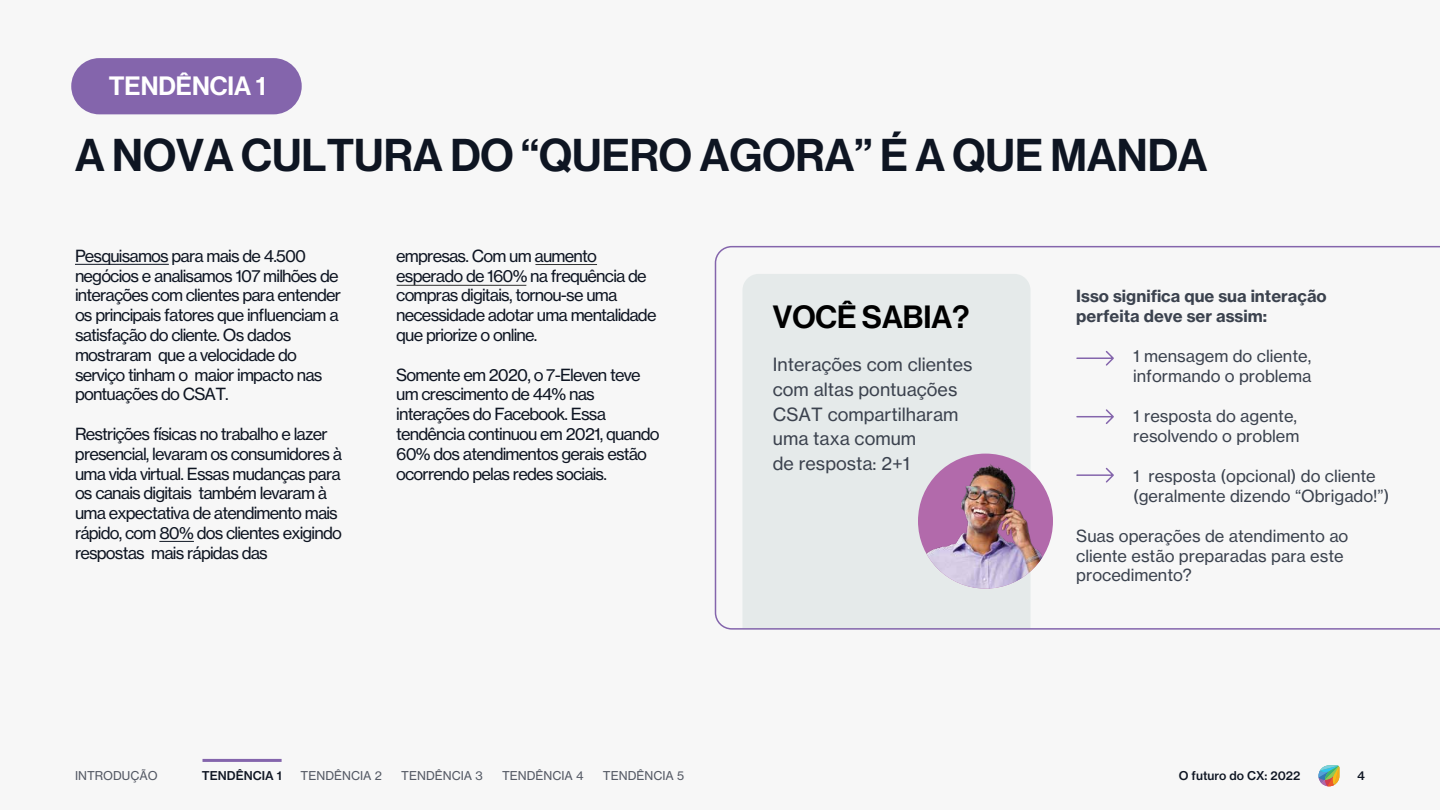
<style>
.page{position:relative;width:1440px;height:810px;background:#f7f7f7}
.page>*{position:absolute;margin:0;border:0;box-sizing:border-box;transform-origin:0 0}
.t1{font:45px "N Haas Grotesk DS Pro 65 Md";color:#0e1522}
.t2{font:31.5px "N Haas Grotesk DS Pro 65 Md";color:#000}
.t3{font:25.95px "N Haas Grotesk DS Pro 65 Md";color:#fff}
.t4{font:18px/24.6px "N Haas Grotesk TX Pro 55 Rg";color:#3b424e}
.t5{font:16.5px/19.8px "N Haas Grotesk TX Pro 55 Rg";letter-spacing:-.05em;color:#0e1522}
.t6{font:16.5px/19.8px "N Haas Grotesk TX Pro 55 Rg";color:#3b424e}
.t7{font:16.5px/19.8px "N Haas Grotesk TX Pro 75 Bd";color:#3b424e}
.t8{font:12px "N Haas Grotesk TX Pro 55 Rg";color:#545964}
.t9{font:12px "N Haas Grotesk TX Pro 65 Md";color:#0e1522}
</style>
<div class="page">
<div style="left:71px;top:58px;width:231px;height:56px;background:#8465ac;border-radius:28px"></div>
<hr style="left:159px;top:541px;width:35px;height:1px;background:#0e1522">
<hr style="left:75px;top:264px;width:94px;height:1px;background:#0e1522">
<svg style="left:715px;top:246px;width:725px;height:384px"></svg>
<svg style="left:1076px;top:349px;width:39px;height:18px"></svg>
<svg style="left:1076px;top:408px;width:39px;height:18px"></svg>
<svg style="left:1076px;top:466px;width:39px;height:18px"></svg>
<hr style="left:202px;top:759px;width:80px;height:3px;background:#8465ac">
<svg style="left:1318px;top:765px;width:22px;height:21px"></svg>
<img style="left:918px;top:454px;width:135px;height:135px;border-radius:68px">
<hr style="left:535px;top:264px;width:62px;height:1px;background:#333">
<hr style="left:397px;top:285px;width:129px;height:1px;background:#333">
<h3 class="t3" style="left:109px;top:71px;width:159px">TENDÊNCIA 1</h3>
<h1 class="t1" style="left:75px;top:129px;width:1134px">A NOVA CULTURA DO “QUERO AGORA” É A QUE MANDA</h1>
<p class="t5" style="left:75px;top:246px;width:268px">Pesquisamos para mais de 4.500 negócios e analisamos 107 milhões de interações com clientes para entender os principais fatores que influenciam a satisfação do cliente. Os dados mostraram que a velocidade do serviço tinham o maior impacto nas pontuações do CSAT.</p>
<p class="t5" style="left:75px;top:424px;width:269px">Restrições físicas no trabalho e lazer presencial, levaram os consumidores à uma vida virtual. Essas mudanças para os canais digitais também levaram à uma expectativa de atendimento mais rápido, com 80% dos clientes exigindo respostas mais rápidas das</p>
<p class="t5" style="left:396px;top:246px;width:262px">empresas. Com um aumento esperado de 160% na frequência de compras digitais, tornou-se uma necessidade adotar uma mentalidade que priorize o online.</p>
<p class="t5" style="left:396px;top:365px;width:265px">Somente em 2020, o 7-Eleven teve um crescimento de 44% nas interações do Facebook. Essa tendência continuou em 2021, quando<br>60% dos atendimentos gerais estão ocorrendo pelas redes sociais.</p>
<h2 class="t2" style="left:773px;top:299px;width:198px">VOCÊ SABIA?</h2>
<p class="t4" style="left:773px;top:353px;width:201px">Interações com clientes com altas pontuações<br>CSAT compartilharam uma taxa comum<br>de resposta: 2+1</p>
<p class="t7" style="left:1076px;top:286px;width:252px">Isso significa que sua interação perfeita deve ser assim:</p>
<p class="t6" style="left:1133px;top:346px;width:180px">1 mensagem do cliente, informando o problema</p>
<p class="t6" style="left:1133px;top:406px;width:168px">1 resposta do agente, resolvendo o problem</p>
<p class="t6" style="left:1133px;top:466px;width:258px">1 resposta (opcional) do cliente (geralmente dizendo “Obrigado!”)</p>
<p class="t6" style="left:1076px;top:526px;width:274px">Suas operações de atendimento ao cliente estão preparadas para este procedimento?</p>
<p class="t8" style="left:75px;top:768px;width:84px">INTRODUÇÃO</p>
<p class="t9" style="left:202px;top:768px;width:81px">TENDÊNCIA 1</p>
<p class="t8" style="left:301px;top:768px;width:83px">TENDÊNCIA 2</p>
<p class="t8" style="left:401px;top:768px;width:83px">TENDÊNCIA 3</p>
<p class="t8" style="left:502px;top:768px;width:83px">TENDÊNCIA 4</p>
<p class="t8" style="left:603px;top:768px;width:83px">TENDÊNCIA 5</p>
<p class="t9" style="left:1179px;top:768px;width:123px">O futuro do CX: 2022</p>
<p class="t9" style="left:1357px;top:768px;width:9px">4</p>
</div>
